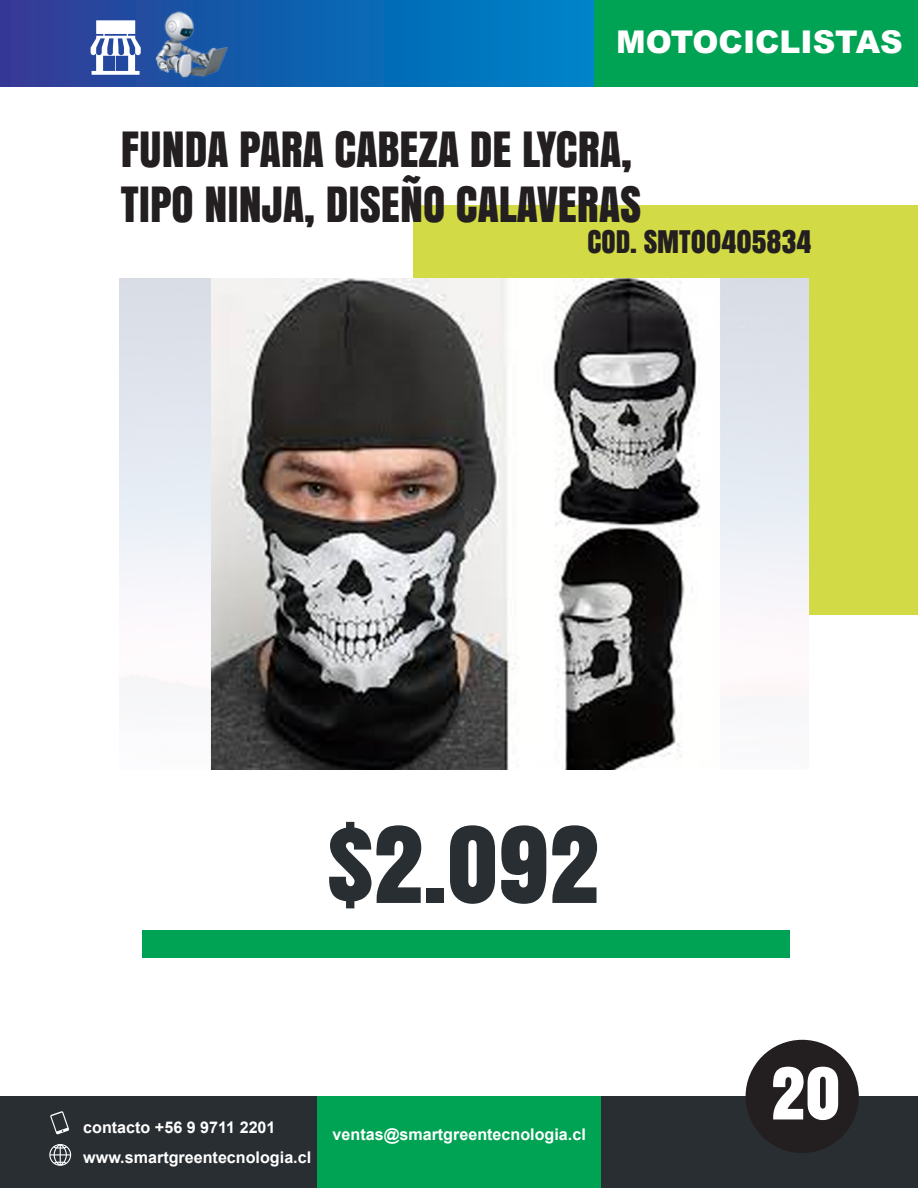
<style>
.page{position:relative;width:918px;height:1188px;background:#fff}
.page>*{position:absolute;margin:0;border:0;box-sizing:border-box;transform-origin:0 0}
.t1{font:98.85px "Anton";color:#292e32}
.t2{font:67.35px "Anton";color:#fff}
.t3{font:45.45px/54.4px "Anton";color:#231f20}
.t4{font:900 31.35px "Arial";color:#fff}
.t5{font:29.1px "Anton";color:#231f20}
.t6{font:700 16.2px/30.3px "Arial";color:#fff}
</style>
<div class="page">
<div style="left:0;top:1096px;width:918px;height:92px;background:#292e32"></div>
<div style="left:317px;top:1096px;width:284px;height:92px;background:#00a253"></div>
<div style="left:142px;top:930px;width:647px;height:28px;background:#00a253"></div>
<svg style="left:0;top:0;width:594px;height:87px;background:#0f63b1"></svg>
<div style="left:414px;top:205px;width:504px;height:410px;background:#d2da45"></div>
<svg style="left:91px;top:20px;width:50px;height:55px"></svg>
<svg style="left:50px;top:1111px;width:19px;height:24px"></svg>
<svg style="left:49px;top:1144px;width:22px;height:22px"></svg>
<img style="left:145px;top:0;width:98px;height:87px">
<div style="left:594px;top:0;width:324px;height:87px;background:#00a253"></div>
<img style="left:120px;top:279px;width:689px;height:491px">
<div style="left:746px;top:1040px;width:113px;height:113px;background:#231f20;border-radius:50%"></div>
<h3 class="t4" style="left:616px;top:19px;width:288px">MOTOCICLISTAS</h3>
<h3 class="t3" style="left:121px;top:121px;width:522px">FUNDA PARA CABEZA DE LYCRA,<br>TIPO NINJA, DISEÑO CALAVERAS</h3>
<h3 class="t5" style="left:587px;top:219px;width:226px">COD. SMT00405834</h3>
<h1 class="t1" style="left:327px;top:787px;width:274px">$2.092</h1>
<p class="t6" style="left:83px;top:1112px;width:229px">contacto +56 9 9711 2201 www.smartgreentecnologia.cl</p>
<p class="t6" style="left:333px;top:1120px;width:255px">ventas@smartgreentecnologia.cl</p>
<h2 class="t2" style="left:771px;top:1040px;width:71px">20</h2>
</div>
